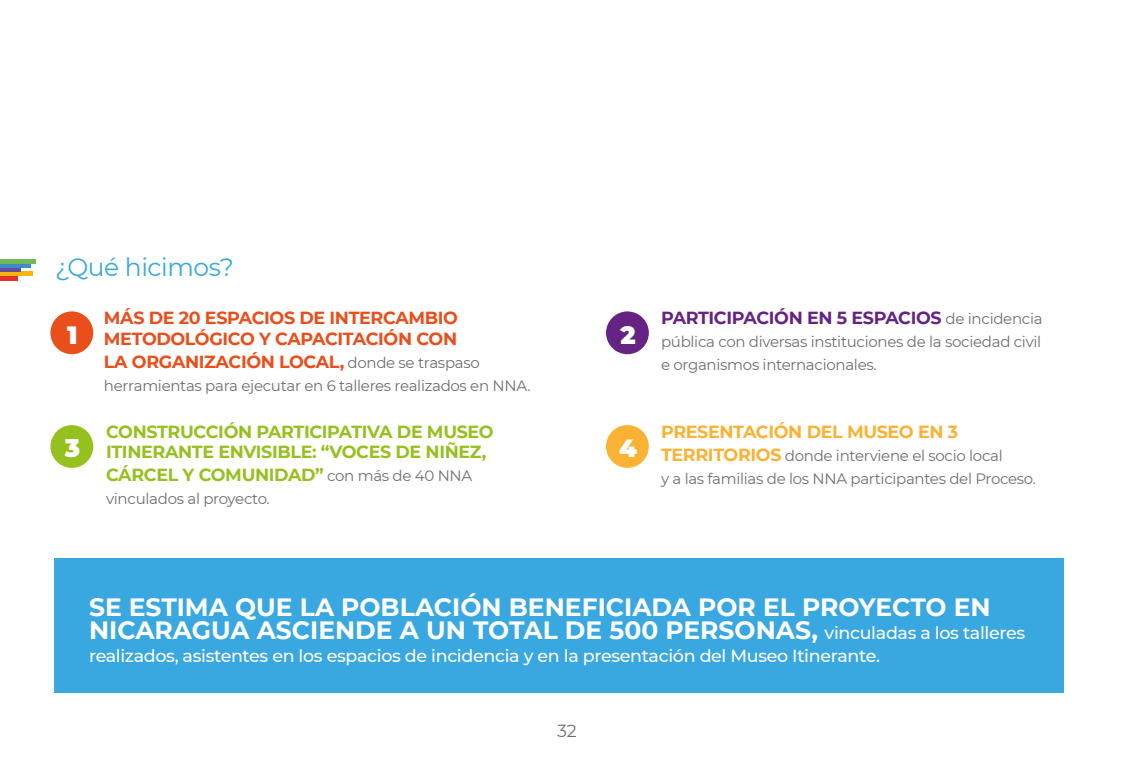
<style>
.page{position:relative;width:1134px;height:765px;background:#fff}
.page>*{position:absolute;margin:0;border:0;box-sizing:border-box;transform-origin:0 0}
.t1{font:700 25px/22.9px "Montserrat";color:#fff}
.t2{font:25px "Montserrat";letter-spacing:-.02em;color:#39a8e0}
.t3{font:900 25px "Montserrat";color:#fff}
.t4{font:700 17.5px/20.4px "Montserrat";letter-spacing:-.02em;color:#95c11f}
.t5{font:700 17.5px/20.4px "Montserrat";letter-spacing:-.02em;color:#e94e1b}
.t6{font:500 17.5px "Montserrat";letter-spacing:-.02em;color:#fff}
.t7{font:700 17.5px "Montserrat";letter-spacing:-.02em;color:#662383}
.t8{font:700 17.5px "Montserrat";letter-spacing:-.02em;color:#f9b234}
.t9{font:17.5px "Montserrat";color:#706f6f}
.t10{font:15px/22.9px "Montserrat";letter-spacing:-.02em;color:#706f6f}
.s1{font-weight:400;font-size:15px;color:#706f6f}
.s2{font-weight:700;font-size:17.5px;color:#f9b234}
.s3{font-weight:500;font-size:17.5px}
</style>
<div class="page">
<hr style="left:0;top:276px;width:17px;height:4px;background:#e6302f">
<hr style="left:0;top:272px;width:32px;height:4px;background:#f8b60c">
<hr style="left:0;top:268px;width:21px;height:4px;background:#654e9a">
<div style="left:0;top:263px;width:31px;height:5px;background:#3e89c9"></div>
<hr style="left:0;top:259px;width:35px;height:4px;background:#74b957">
<div style="left:606px;top:311px;width:43px;height:43px;background:#662383;border-radius:50%"></div>
<div style="left:50px;top:425px;width:43px;height:43px;background:#95c11f;border-radius:50%"></div>
<div style="left:606px;top:425px;width:43px;height:43px;background:#f9b234;border-radius:50%"></div>
<div style="left:50px;top:311px;width:43px;height:43px;background:#e94e1b;border-radius:50%"></div>
<div style="left:54px;top:558px;width:1010px;height:135px;background:#39a8e0"></div>
<h1 class="t2" style="left:55px;top:250px;width:180px">¿Qué hicimos?</h1>
<h1 class="t3" style="left:67px;top:316px;width:12px">1</h1>
<p class="t5" style="left:104px;top:307px;width:355px">MÁS DE 20 ESPACIOS DE INTERCAMBIO<br>METODOLÓGICO Y CAPACITACIÓN CON</p>
<p class="t5" style="left:104px;top:350px;width:377px">LA ORGANIZACIÓN LOCAL, <span class="s1">donde se traspaso</span></p>
<p class="t10" style="left:104px;top:373px;width:428px">herramientas para ejecutar en 6 talleres realizados en NNA.</p>
<h1 class="t3" style="left:620px;top:316px;width:17px">2</h1>
<p class="t7" style="left:661px;top:306px;width:383px">PARTICIPACIÓN EN 5 ESPACIOS <span class="s1">de incidencia</span></p>
<p class="t10" style="left:661px;top:330px;width:382px">pública con diversas instituciones de la sociedad civil e organismos internacionales.</p>
<h1 class="t3" style="left:65px;top:430px;width:17px">3</h1>
<p class="t4" style="left:106px;top:421px;width:389px">CONSTRUCCIÓN PARTICIPATIVA DE MUSEO<br>ITINERANTE ENVISIBLE: “VOCES DE NIÑEZ,</p>
<p class="t4" style="left:106px;top:464px;width:368px">CÁRCEL Y COMUNIDAD” <span class="s1">con más de 40 NNA</span></p>
<p class="t10" style="left:106px;top:487px;width:165px">vinculados al proyecto.</p>
<h1 class="t3" style="left:619px;top:430px;width:19px">4</h1>
<p class="t8" style="left:661px;top:419px;width:299px">PRESENTACIÓN DEL MUSEO EN 3</p>
<p class="t10" style="left:661px;top:444px;width:376px"><span class="s2">TERRITORIOS</span> donde interviene el socio local<br>y a las familias de los NNA participantes del Proceso.</p>
<h1 class="t1" style="left:89px;top:594px;width:938px">SE ESTIMA QUE LA POBLACIÓN BENEFICIADA POR EL PROYECTO EN<br>NICARAGUA ASCIENDE A UN TOTAL DE 500 PERSONAS, <span class="s3">vinculadas a los talleres</span></h1>
<p class="t6" style="left:89px;top:643px;width:792px">realizados, asistentes en los espacios de incidencia y en la presentación del Museo Itinerante.</p>
<p class="t9" style="left:557px;top:719px;width:21px">32</p>
</div>
